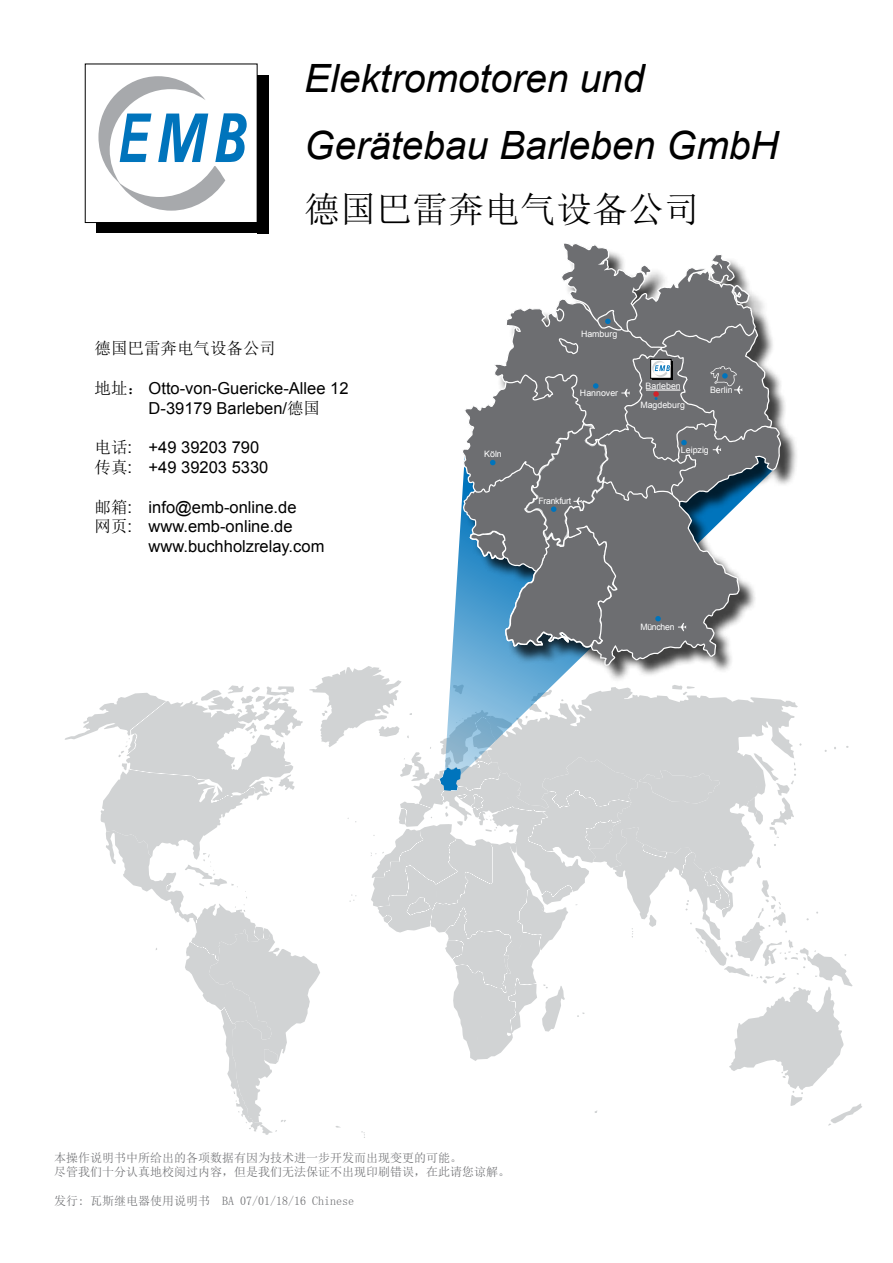
<style>
.page{position:relative;width:893px;height:1263px;background:#fff}
.page>*{position:absolute;margin:0;border:0;box-sizing:border-box;transform-origin:0 0}
.t1{font:italic 39px/66.6px "Arial";color:#000}
.t2{font:36px "Sim Sun";color:#000}
.t3{font:16.5px/19.8px "Arial";color:#000}
.t4{font:16.5px "Sim Sun";color:#000}
.t5{font:12px/14.4px "Sim Sun";color:#6d6e71}
.t6{font:8.85px "Arial";color:#fff}
.t7{font:8.85px "Arial";letter-spacing:-.025em;color:#fff}
.s1{font-family:"Sim Sun"}
</style>
<div class="page">
<svg style="left:65px;top:699px;width:797px;height:439px"></svg>
<svg style="left:106px;top:666px;width:672px;height:469px"></svg>
<svg style="left:440px;top:767px;width:21px;height:24px"></svg>
<svg style="left:444px;top:516px;width:332px;height:262px;fill:#d1d3d4"></svg>
<div style="left:465px;top:246px;width:333px;height:437px;background:#000;opacity:.75"></div>
<svg style="left:461px;top:243px;width:320px;height:423px"></svg>
<div style="left:257px;top:75px;width:12px;height:158px;background:#000"></div>
<div style="left:96px;top:223px;width:162px;height:10px;background:#000"></div>
<svg style="left:98px;top:76px;width:149px;height:135px"></svg>
<h1 class="t1" style="left:304px;top:46px;width:476px">Elektromotoren und<br>Gerätebau Barleben GmbH</h1>
<h2 class="t2" style="left:304px;top:191px;width:397px">德国巴雷奔电气设备公司</h2>
<p class="t4" style="left:95px;top:340px;width:183px">德国巴雷奔电气设备公司</p>
<p class="t3" style="left:149px;top:378px;width:201px;text-indent:-54px"><span class="s1">地址：</span> Otto-von-Guericke-Allee 12<br>D-39179 Barleben/<span class="s1">德国</span></p>
<p class="t3" style="left:95px;top:438px;width:175px"><span class="s1">电话</span>: +49 39203 790<span class="s1">传真</span>: +49 39203 5330</p>
<p class="t3" style="left:95px;top:497px;width:203px"><span class="s1">邮箱</span>: info@emb-online.de</p>
<p class="t3" style="left:95px;top:517px;width:199px"><span class="s1">网页</span>: www.emb-online.de</p>
<p class="t3" style="left:149px;top:537px;width:177px">www.buchholzrelay.com</p>
<p class="t6" style="left:484px;top:448px;width:19px">Köln</p>
<p class="t6" style="left:581px;top:328px;width:38px">Hamburg</p>
<p class="t6" style="left:580px;top:387px;width:40px">Hannover</p>
<p class="t7" style="left:538px;top:495px;width:34px">Frankfurt</p>
<p class="t6" style="left:646px;top:380px;width:37px">Barleben</p>
<p class="t6" style="left:640px;top:399px;width:46px">Magdeburg</p>
<p class="t6" style="left:710px;top:384px;width:24px">Berlin</p>
<p class="t6" style="left:681px;top:444px;width:29px">Leipzig</p>
<p class="t7" style="left:640px;top:621px;width:36px">München</p>
<p class="t5" style="left:54px;top:1150px;width:457px">本操作说明书中所给出的各项数据有因为技术进一步开发而出现变更的可能。<br>尽管我们十分认真地校阅过内容，但是我们无法保证不出现印刷错误，在此请您谅解。</p>
<p class="t5" style="left:54px;top:1194px;width:301px">发行: 瓦斯继电器使用说明书 BA 07/01/18/16 Chinese</p>
</div>
